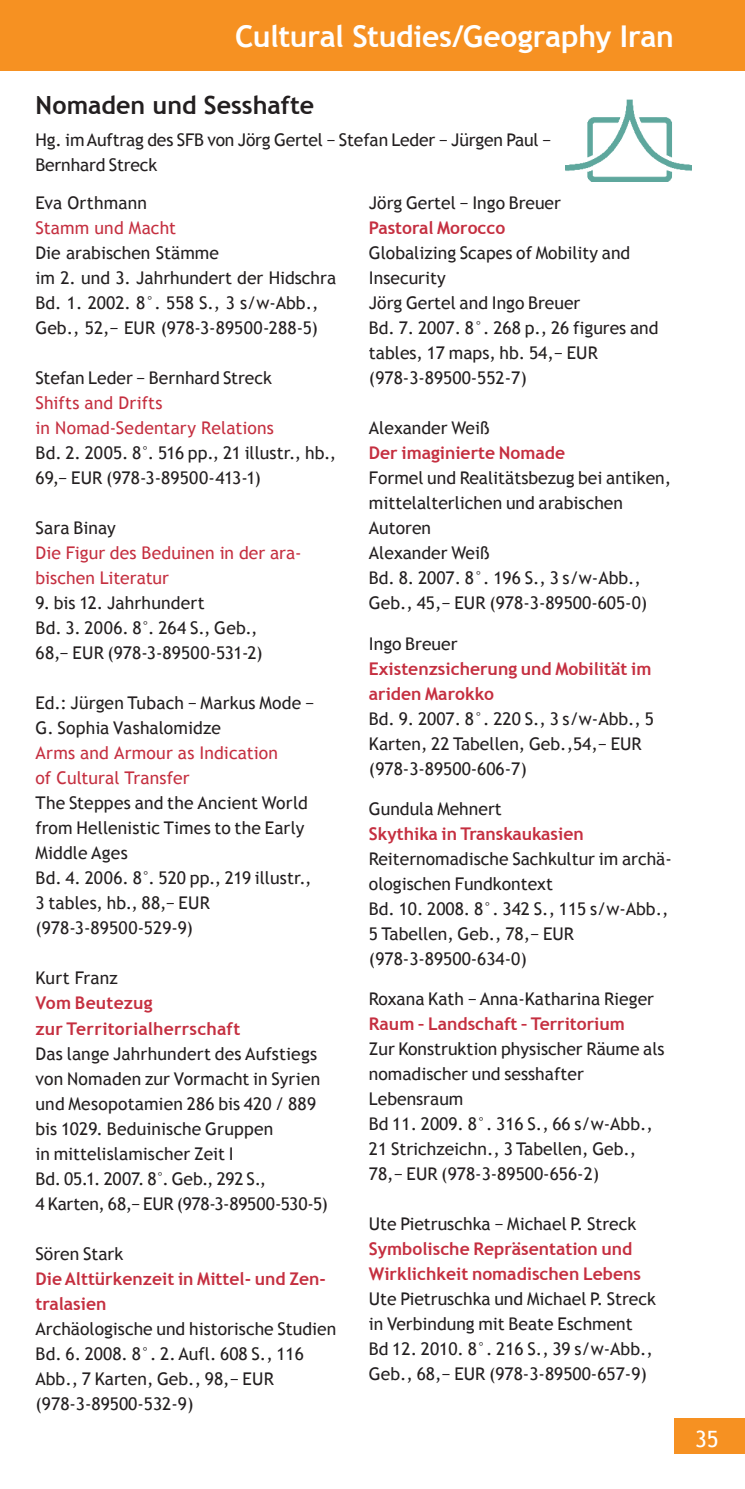
<style>
.page{position:relative;width:745px;height:1489px;background:#fff}
.page>*{position:absolute;margin:0;border:0;box-sizing:border-box;transform-origin:0 0}
.t1{font:700 30px "Trebuchet MS";letter-spacing:-.01em;color:#fff}
.t2{font:700 25px "Trebuchet MS";color:#231f20}
.t3{font:22.5px "Trebuchet MS";color:#fff}
.t4{font:17.5px/25px "Trebuchet MS";color:#231f20}
.t5{font:700 17.5px/25px "Trebuchet MS";color:#c52f40}
.t6{font:17.5px/25px "Trebuchet MS";letter-spacing:.005em;color:#c52f40}
</style>
<div class="page">
<div style="left:673px;top:1417px;width:71px;height:36px;background:#f69122"></div>
<div style="left:0;top:0;width:744px;height:71px;background:#f69122"></div>
<img style="left:565px;top:100px;width:126px;height:82px">
<h1 class="t1" style="left:235px;top:17px;width:440px">Cultural Studies/Geography Iran</h1>
<h2 class="t2" style="left:36px;top:90px;width:280px">Nomaden und Sesshafte</h2>
<p class="t4" style="left:36px;top:128px;width:517px">Hg. im Auftrag des SFB von Jörg Gertel − Stefan Leder − Jürgen Paul −<br>Bernhard Streck</p>
<p class="t4" style="left:36px;top:190px;width:113px">Eva Orthmann</p>
<p class="t6" style="left:36px;top:215px;width:142px">Stamm und Macht</p>
<p class="t4" style="left:36px;top:240px;width:302px">Die arabischen Stämme<br>im 2. und 3. Jahrhundert der Hidschra<br>Bd. 1. 2002. 8°. 558 S., 3 s/w-Abb.,<br>Geb., 52,− EUR (978-3-89500-288-5)</p>
<p class="t4" style="left:36px;top:365px;width:238px">Stefan Leder − Bernhard Streck</p>
<p class="t6" style="left:36px;top:390px;width:240px">Shifts and Drifts<br>in Nomad-Sedentary Relations</p>
<p class="t4" style="left:36px;top:440px;width:302px">Bd. 2. 2005. 8°. 516 pp., 21 illustr., hb.,<br>69,− EUR (978-3-89500-413-1)</p>
<p class="t4" style="left:36px;top:515px;width:82px">Sara Binay</p>
<p class="t6" style="left:36px;top:540px;width:267px">Die Figur des Beduinen in der ara&shy;bischen Literatur</p>
<p class="t4" style="left:36px;top:590px;width:228px">9. bis 12. Jahrhundert<br>Bd. 3. 2006. 8°. 264 S., Geb.,<br>68,− EUR (978-3-89500-531-2)</p>
<p class="t4" style="left:36px;top:690px;width:280px">Ed.: Jürgen Tubach − Markus Mode −<br>G. Sophia Vashalomidze</p>
<p class="t6" style="left:36px;top:740px;width:244px">Arms and Armour as Indication of Cultural Transfer</p>
<p class="t4" style="left:36px;top:790px;width:277px">The Steppes and the Ancient World from Hellenistic Times to the Early<br>Middle Ages<br>Bd. 4. 2006. 8°. 520 pp., 219 illustr.,<br>3 tables, hb., 88,− EUR (978-3-89500-529-9)</p>
<p class="t4" style="left:36px;top:965px;width:84px">Kurt Franz</p>
<p class="t5" style="left:36px;top:990px;width:206px">Vom Beutezug<br>zur Territorialherrschaft</p>
<p class="t4" style="left:36px;top:1040px;width:294px">Das lange Jahrhundert des Aufstiegs von Nomaden zur Vormacht in Syrien und Mesopotamien 286 bis 420 / 889 bis 1029. Beduinische Gruppen<br>in mittelislamischer Zeit I<br>Bd. 05.1. 2007. 8°. Geb., 292 S.,<br>4 Karten, 68,− EUR (978-3-89500-530-5)</p>
<p class="t4" style="left:36px;top:1241px;width:89px">Sören Stark</p>
<p class="t5" style="left:36px;top:1265px;width:292px">Die Alttürkenzeit in Mittel- und Zen&shy;tralasien</p>
<p class="t4" style="left:36px;top:1316px;width:302px">Archäologische und historische Studien<br>Bd. 6. 2008. 8°. 2. Aufl. 608 S., 116<br>Abb., 7 Karten, Geb., 98,− EUR (978-3-89500-532-9)</p>
<p class="t4" style="left:368px;top:191px;width:193px">Jörg Gertel − Ingo Breuer</p>
<p class="t5" style="left:368px;top:215px;width:138px">Pastoral Morocco</p>
<p class="t4" style="left:368px;top:241px;width:291px">Globalizing Scapes of Mobility and<br>Insecurity<br>Jörg Gertel and Ingo Breuer<br>Bd. 7. 2007. 8°. 268 p., 26 figures and tables, 17 maps, hb. 54,− EUR (978-3-89500-552-7)</p>
<p class="t4" style="left:368px;top:416px;width:122px">Alexander Weiß</p>
<p class="t5" style="left:368px;top:440px;width:197px">Der imaginierte Nomade</p>
<p class="t4" style="left:368px;top:466px;width:303px">Formel und Realitätsbezug bei antiken, mittelalterlichen und arabischen<br>Autoren<br>Alexander Weiß<br>Bd. 8. 2007. 8°. 196 S., 3 s/w-Abb.,<br>Geb., 45,− EUR (978-3-89500-605-0)</p>
<p class="t4" style="left:368px;top:631px;width:90px">Ingo Breuer</p>
<p class="t5" style="left:368px;top:655px;width:284px">Existenzsicherung und Mobilität im ariden Marokko</p>
<p class="t4" style="left:368px;top:706px;width:286px">Bd. 9. 2007. 8°. 220 S., 3 s/w-Abb., 5<br>Karten, 22 Tabellen, Geb.,54,− EUR (978-3-89500-606-7)</p>
<p class="t4" style="left:368px;top:796px;width:134px">Gundula Mehnert</p>
<p class="t5" style="left:368px;top:820px;width:216px">Skythika in Transkaukasien</p>
<p class="t4" style="left:368px;top:846px;width:304px">Reiternomadische Sachkultur im archä&shy;ologischen Fundkontext<br>Bd. 10. 2008. 8°. 342 S., 115 s/w-Abb.,<br>5 Tabellen, Geb., 78,− EUR (978-3-89500-634-0)</p>
<p class="t4" style="left:368px;top:986px;width:286px">Roxana Kath − Anna-Katharina Rieger</p>
<p class="t5" style="left:368px;top:1011px;width:257px">Raum – Landschaft – Territorium</p>
<p class="t4" style="left:368px;top:1036px;width:297px">Zur Konstruktion physischer Räume als nomadischer und sesshafter<br>Lebensraum<br>Bd 11. 2009. 8°. 316 S., 66 s/w-Abb.,<br>21 Strichzeichn., 3 Tabellen, Geb.,<br>78,− EUR (978-3-89500-656-2)</p>
<p class="t4" style="left:368px;top:1211px;width:269px">Ute Pietruschka − Michael P. Streck</p>
<p class="t5" style="left:368px;top:1236px;width:273px">Symbolische Repräsentation und<br>Wirklichkeit nomadischen Lebens</p>
<p class="t4" style="left:368px;top:1286px;width:288px">Ute Pietruschka und Michael P. Streck in Verbindung mit Beate Eschment Bd 12. 2010. 8°. 216 S., 39 s/w-Abb., Geb., 68,− EUR (978-3-89500-657-9)</p>
<p class="t3" style="left:694px;top:1425px;width:25px">35</p>
</div>
